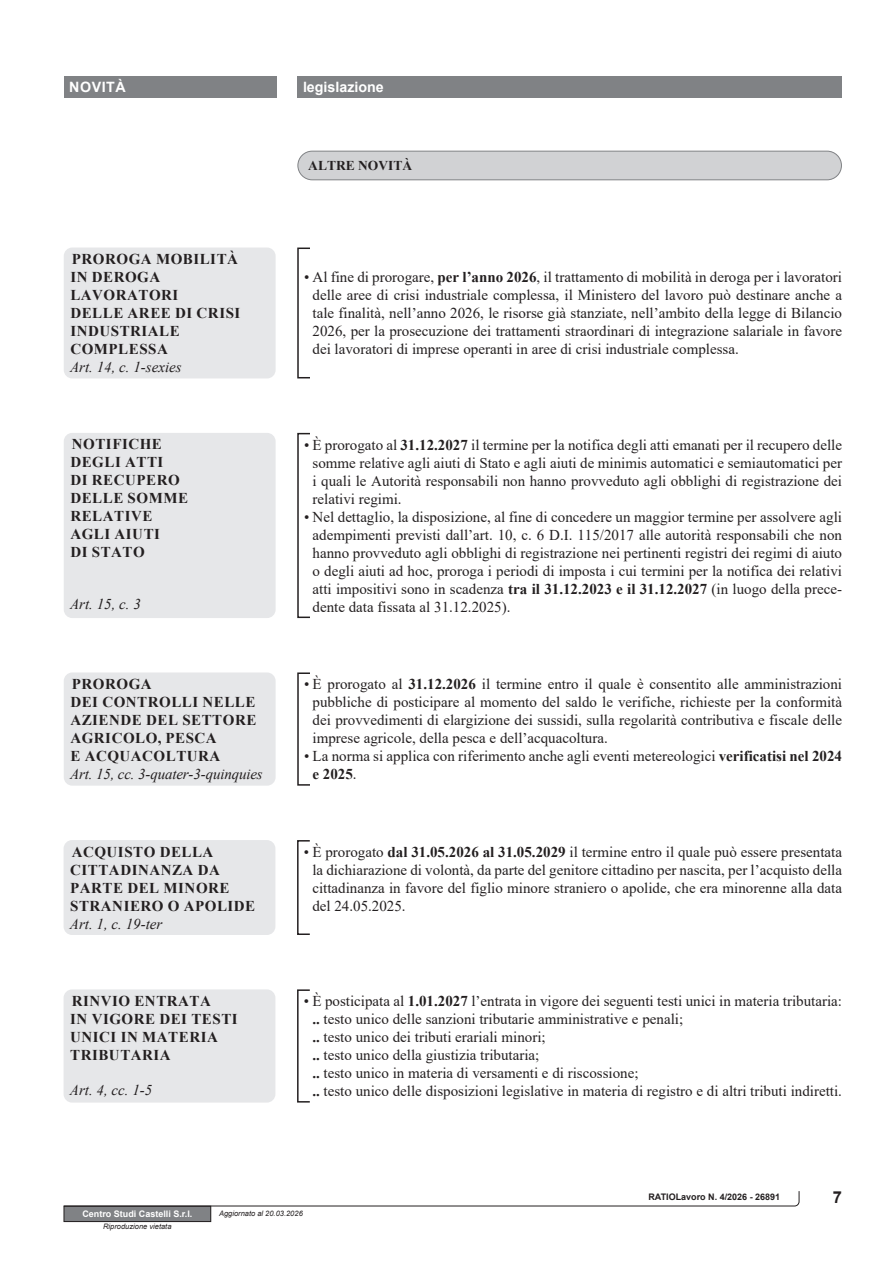
<style>
.page{position:relative;width:893px;height:1263px;background:#fff}
.page>*{position:absolute;margin:0;border:0;box-sizing:border-box;transform-origin:0 0}
.t1{font:700 16.5px "Arial";color:#231f20}
.t2{font:15px/18px "Times New Roman";color:#231f20;text-align:justify}
.t3{font:700 15px/18px "Times New Roman";letter-spacing:.035em;color:#231f20}
.t4{font:italic 15px "Times New Roman";color:#231f20}
.t5{font:700 14.25px "Arial";color:#fff}
.t6{font:700 13.5px "Times New Roman";color:#231f20}
.t7{font:700 9px "Arial";color:#231f20}
.t8{font:700 9px "Arial";color:#fff}
.t9{font:italic 7.5px "Arial";color:#231f20}
.s1{font-weight:700}
</style>
<div class="page">
<div style="left:64px;top:77px;width:212px;height:21px;background:#808285"></div>
<div style="left:298px;top:77px;width:544px;height:21px;background:#808285"></div>
<div style="left:64px;top:1206px;width:147px;height:15px;background:#808285"></div>
<div style="left:64px;top:1206px;width:147px;height:16px;border:1px solid #231f20"></div>
<svg style="left:63px;top:1191px;width:737px;height:16px"></svg>
<div style="left:298px;top:151px;width:543px;height:29px;background:#d1d2d4;border-radius:14px"></div>
<div style="left:297px;top:151px;width:545px;height:29px;border:1px solid #808285;border-radius:14px"></div>
<div style="left:64px;top:248px;width:212px;height:130px;background:#e6e7e9;border-radius:9px"></div>
<div style="left:297px;top:248px;width:14px;height:130px;border:2px solid #231f20"></div>
<div style="left:64px;top:433px;width:212px;height:185px;background:#e6e7e9;border-radius:9px"></div>
<div style="left:297px;top:433px;width:14px;height:185px;border:2px solid #231f20"></div>
<div style="left:64px;top:672px;width:212px;height:114px;background:#e6e7e9;border-radius:9px"></div>
<div style="left:297px;top:672px;width:14px;height:114px;border:2px solid #231f20"></div>
<div style="left:64px;top:989px;width:211px;height:113px;background:#e6e7e9;border-radius:9px"></div>
<div style="left:297px;top:989px;width:14px;height:113px;border:2px solid #231f20"></div>
<div style="left:64px;top:840px;width:211px;height:95px;background:#e6e7e9;border-radius:9px"></div>
<div style="left:297px;top:840px;width:14px;height:95px;border:2px solid #231f20"></div>
<p class="t5" style="left:69px;top:82px;width:58px">NOVITÀ</p>
<p class="t5" style="left:303px;top:82px;width:82px">legislazione</p>
<p class="t3" style="left:70px;top:252px;width:172px">PROROGA MOBILITÀ<br>IN DEROGA<br>LAVORATORI<br>DELLE AREE DI CRISI<br>INDUSTRIALE<br>COMPLESSA</p>
<p class="t4" style="left:70px;top:362px;width:113px">Art. 14, c. 1-sexies</p>
<p class="t3" style="left:70px;top:437px;width:119px">NOTIFICHE<br>DEGLI ATTI<br>DI RECUPERO<br>DELLE SOMME<br>RELATIVE<br>AGLI AIUTI<br>DI STATO</p>
<p class="t4" style="left:70px;top:599px;width:72px">Art. 15, c. 3</p>
<p class="t3" style="left:70px;top:676px;width:187px">PROROGA<br>DEI CONTROLLI NELLE<br>AZIENDE DEL SETTORE<br>AGRICOLO, PESCA<br>E ACQUACOLTURA</p>
<p class="t4" style="left:70px;top:769px;width:194px">Art. 15, cc. 3-quater-3-quinquies</p>
<p class="t3" style="left:70px;top:844px;width:187px">ACQUISTO DELLA<br>CITTADINANZA DA<br>PARTE DEL MINORE<br>STRANIERO O APOLIDE</p>
<p class="t4" style="left:70px;top:918px;width:94px">Art. 1, c. 19-ter</p>
<p class="t3" style="left:70px;top:993px;width:169px">RINVIO ENTRATA<br>IN VIGORE DEI TESTI<br>UNICI IN MATERIA<br>TRIBUTARIA</p>
<p class="t4" style="left:70px;top:1085px;width:84px">Art. 4, cc. 1-5</p>
<p class="t6" style="left:308px;top:161px;width:105px">ALTRE NOVITÀ</p>
<p class="t2" style="left:313px;top:270px;width:531px;text-indent:-9px">• Al fine di prorogare, <span class="s1">per l’anno 2026</span>, il trattamento di mobilità in deroga per i lavoratori delle aree di crisi industriale complessa, il Ministero del lavoro può destinare anche a tale finalità, nell’anno 2026, le risorse già stanziate, nell’ambito della legge di Bilancio 2026, per la prosecuzione dei trattamenti straordinari di integrazione salariale in favore dei lavoratori di imprese operanti in aree di crisi industriale complessa.</p>
<p class="t2" style="left:313px;top:437px;width:531px;text-indent:-9px">• È prorogato al <span class="s1">31.12.2027</span> il termine per la notifica degli atti emanati per il recupero delle somme relative agli aiuti di Stato e agli aiuti de minimis automatici e semiautomatici per i quali le Autorità responsabili non hanno provveduto agli obblighi di registrazione dei relativi regimi.</p>
<p class="t2" style="left:313px;top:509px;width:531px;text-indent:-9px">• Nel dettaglio, la disposizione, al fine di concedere un maggior termine per assolvere agli adempimenti previsti dall’art. 10, c. 6 D.I. 115/2017 alle autorità responsabili che non hanno provveduto agli obblighi di registrazione nei pertinenti registri dei regimi di aiuto o degli aiuti ad hoc, proroga i periodi di imposta i cui termini per la notifica dei relativi atti impositivi sono in scadenza <span class="s1">tra il 31.12.2023 e il 31.12.2027</span> (in luogo della prece&shy;dente data fissata al 31.12.2025).</p>
<p class="t2" style="left:313px;top:677px;width:531px;text-indent:-8px">• È prorogato al <span class="s1">31.12.2026</span> il termine entro il quale è consentito alle amministrazioni pubbliche di posticipare al momento del saldo le verifiche, richieste per la conformità dei provvedimenti di elargizione dei sussidi, sulla regolarità contributiva e fiscale delle imprese agricole, della pesca e dell’acquacoltura.</p>
<p class="t2" style="left:313px;top:749px;width:531px;text-indent:-9px">• La norma si applica con riferimento anche agli eventi metereologici <span class="s1">verificatisi nel 2024 e 2025</span>.</p>
<p class="t2" style="left:312px;top:844px;width:531px;text-indent:-9px">• È prorogato <span class="s1">dal 31.05.2026 al 31.05.2029</span> il termine entro il quale può essere presentata la dichiarazione di volontà, da parte del genitore cittadino per nascita, per l’acquisto della cittadinanza in favore del figlio minore straniero o apolide, che era minorenne alla data del 24.05.2025.</p>
<p class="t2" style="left:312px;top:993px;width:531px;text-align:left;text-indent:-9px">• È posticipata al <span class="s1">1.01.2027</span> l’entrata in vigore dei seguenti testi unici in materia tributaria: <span class="s1">. .</span> testo unico delle sanzioni tributarie amministrative e penali;<br><span class="s1">. .</span> testo unico dei tributi erariali minori;<br><span class="s1">. .</span> testo unico della giustizia tributaria;<br><span class="s1">. .</span> testo unico in materia di versamenti e di riscossione;<br><span class="s1">. .</span> testo unico delle disposizioni legislative in materia di registro e di altri tributi indiretti.</p>
<p class="t7" style="left:648px;top:1191px;width:133px">RATIOLavoro N. 4/2026 - 26891</p>
<p class="t1" style="left:833px;top:1187px;width:11px">7</p>
<p class="t8" style="left:82px;top:1209px;width:112px">Centro Studi Castelli S.r.l.</p>
<p class="t9" style="left:103px;top:1223px;width:70px">Riproduzione vietata</p>
<p class="t9" style="left:219px;top:1211px;width:85px">Aggiornato al 20.03.2026</p>
</div>
